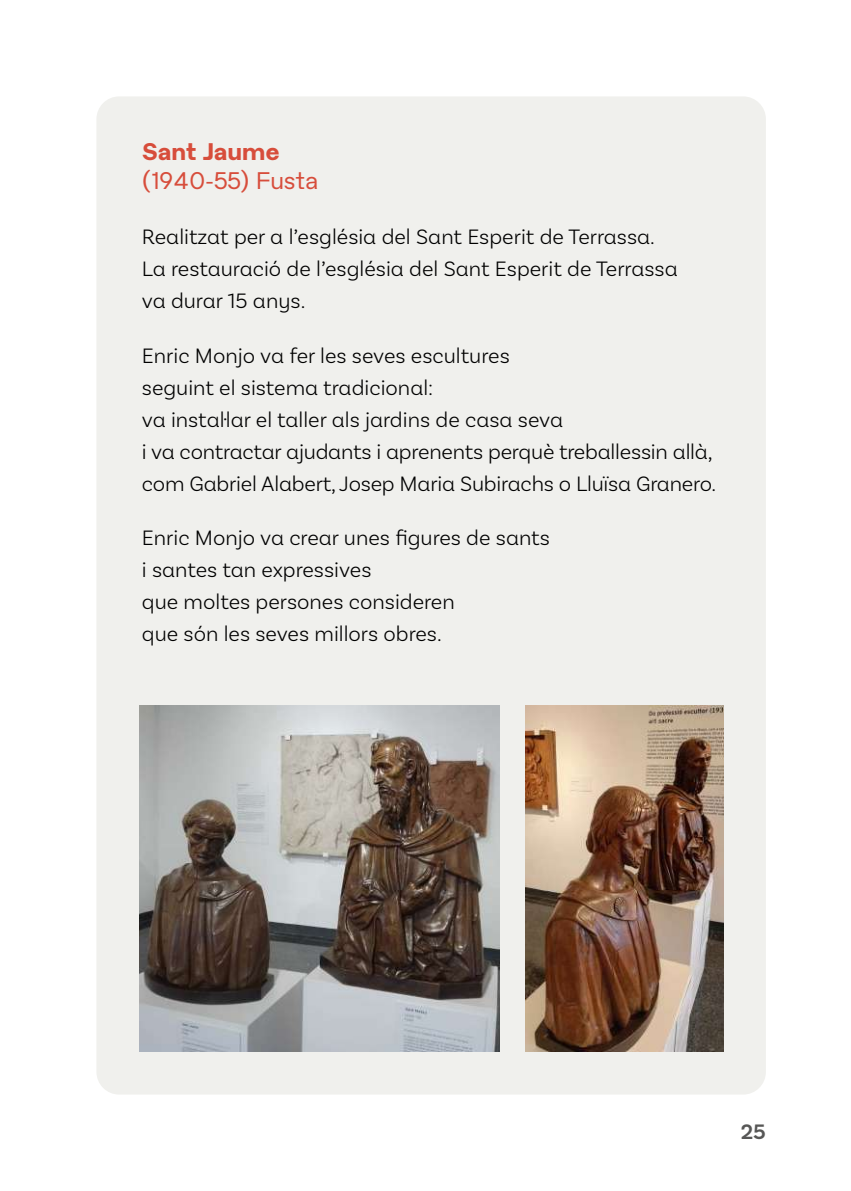
<style>
.page{position:relative;width:851px;height:1191px;background:#fff}
.page>*{position:absolute;margin:0;border:0;box-sizing:border-box;transform-origin:0 0}
.t1{font:24px "Afflictis Beta";color:#d74d3b}
.t2{font:700 24px "Afflictis";color:#d74d3b}
.t3{font:300 22px/32px "Basic Sans Alt";color:#000}
.t4{font:600 22px "Basic Sans Alt";color:#575756}
</style>
<div class="page">
<div style="left:96px;top:96px;width:669px;height:998px;background:#f0f0ed;border-radius:23px"></div>
<img style="left:139px;top:706px;width:360px;height:345px">
<img style="left:526px;top:706px;width:197px;height:345px">
<p class="t2" style="left:142px;top:136px;width:140px">Sant Jaume</p>
<p class="t1" style="left:142px;top:165px;width:178px">(1940-55) Fusta</p>
<p class="t3" style="left:142px;top:220px;width:537px">Realitzat per a l’església del Sant Esperit de Terrassa.<br>La restauració de l’església del Sant Esperit de Terrassa va durar 15 anys.</p>
<p class="t3" style="left:142px;top:339px;width:576px">Enric Monjo va fer les seves escultures<br>seguint el sistema tradicional:<br>va instal·lar el taller als jardins de casa seva<br>i va contractar ajudants i aprenents perquè treballessin allà, com Gabriel Alabert, Josep Maria Subirachs o Lluïsa Granero.</p>
<p class="t3" style="left:142px;top:521px;width:409px">Enric Monjo va crear unes figures de sants i santes tan expressives<br>que moltes persones consideren<br>que són les seves millors obres.</p>
<p class="t4" style="left:740px;top:1118px;width:27px">25</p>
</div>
